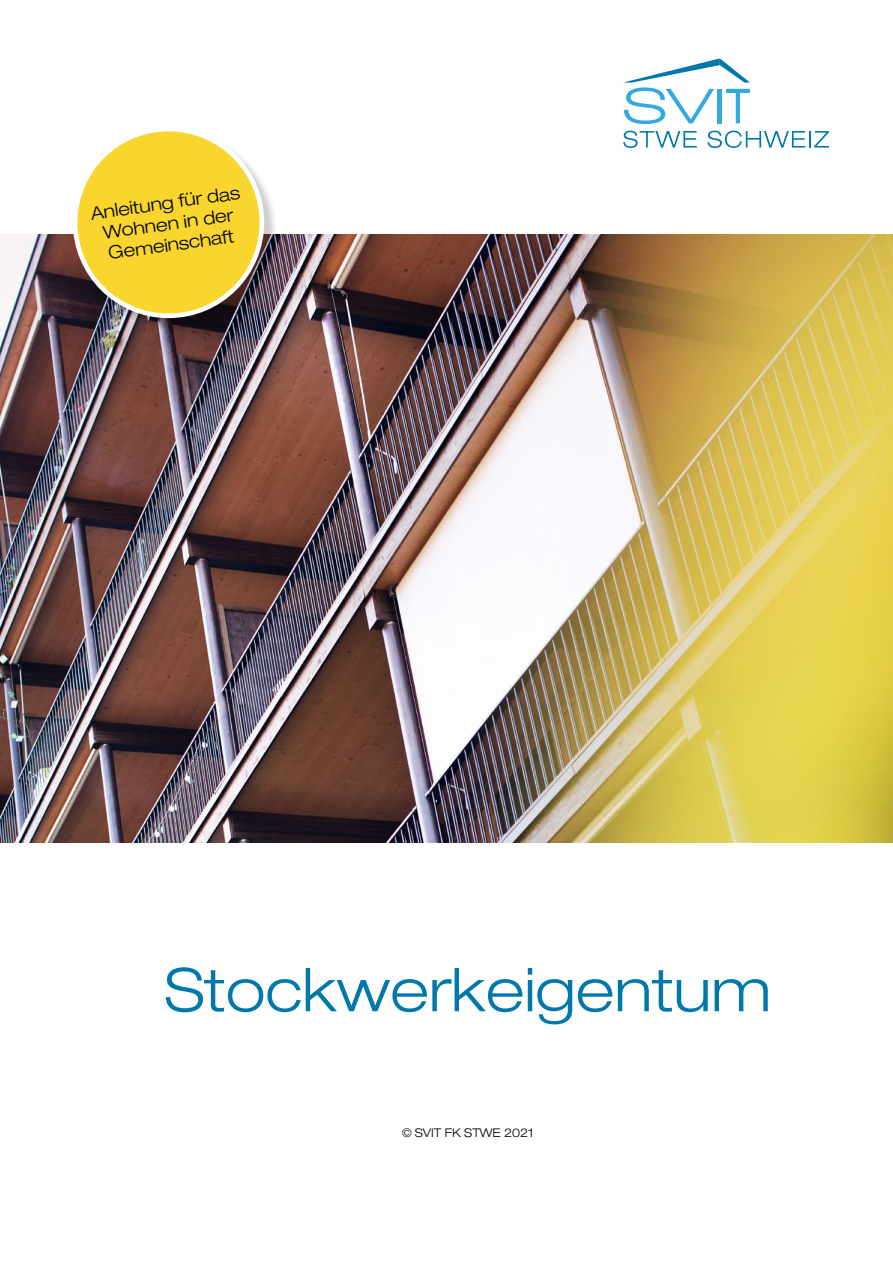
<style>
.page{position:relative;width:893px;height:1263px;background:#fff}
.page>*{position:absolute;margin:0;border:0;box-sizing:border-box;transform-origin:0 0}
.t1{font:300 expanded 60px "Helvetica Neue LT Std";color:#0078ab}
.t2{font:300 expanded 18px/21px "Helvetica Neue LT Std";color:#000;text-align:center}
.t3{font:300 expanded 12px "Helvetica Neue LT Std";color:#000}
</style>
<div class="page">
<img style="left:0;top:235px;width:893px;height:608px">
<div style="left:75px;top:129px;width:203px;height:203px;background:#000;opacity:.2"></div>
<div style="left:75px;top:129px;width:187px;height:187px;background:#f8d62d;border-radius:50%"></div>
<div style="left:73px;top:127px;width:191px;height:191px;border:5px solid #fff;border-radius:50%"></div>
<svg style="left:623px;top:131px;width:74px;height:17px"></svg>
<svg style="left:707px;top:131px;width:122px;height:17px"></svg>
<svg style="left:623px;top:58px;width:127px;height:66px"></svg>
<p class="t2" style="left:89px;top:203px;width:152px;rotate:-8deg">Anleitung für das<br>Wohnen in der<br>Gemeinschaft</p>
<h1 class="t1" style="left:164px;top:954px;width:608px">Stockwerkeigentum</h1>
<p class="t3" style="left:402px;top:1125px;width:133px">© SVIT FK STWE 2021</p>
</div>
